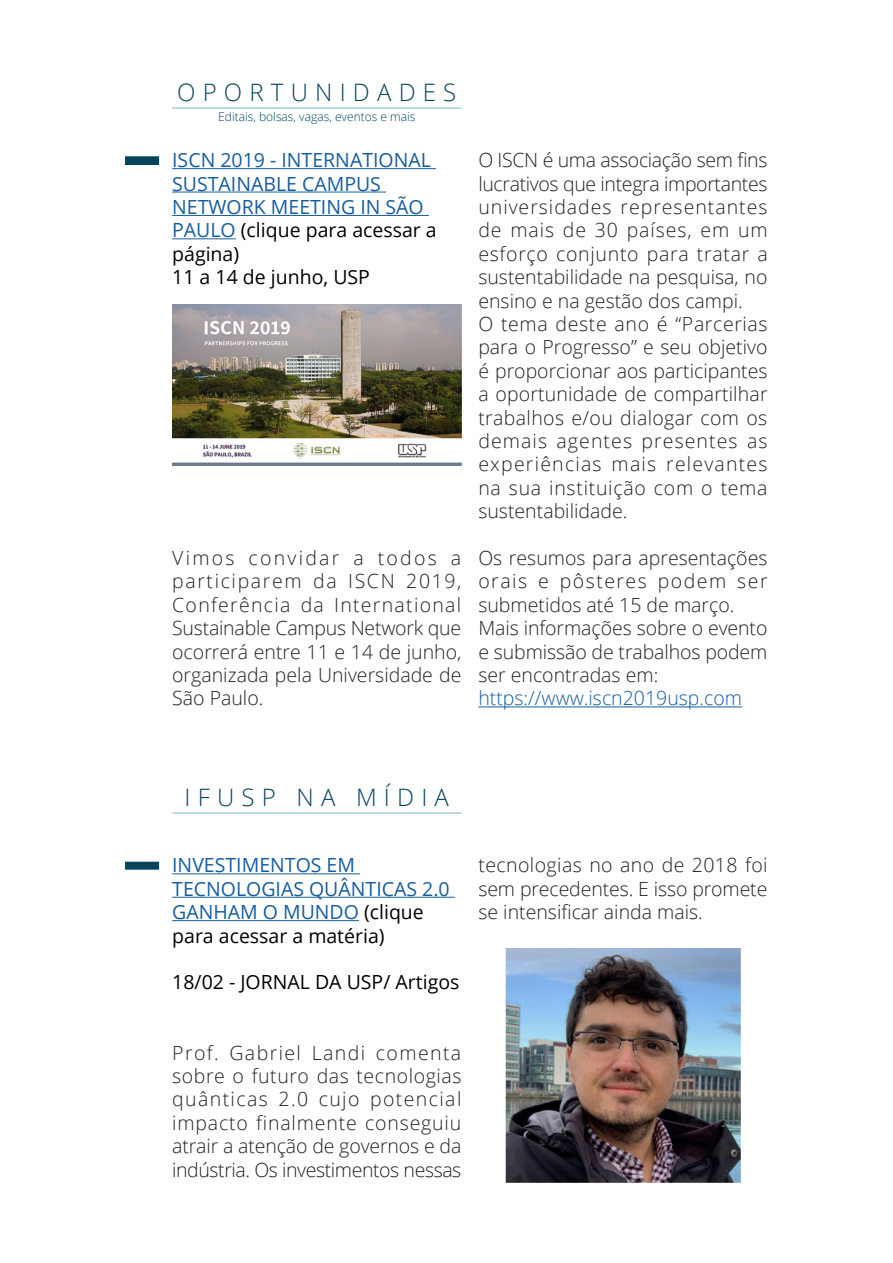
<style>
.page{position:relative;width:893px;height:1263px;background:#fff}
.page>*{position:absolute;margin:0;border:0;box-sizing:border-box;transform-origin:0 0}
.t1{font:300 24px "Open Sans";letter-spacing:.3em;color:#07445c}
.t2{font:300 19.5px/23.4px "Open Sans";color:#231f20;text-align:justify}
.t3{font:19.5px/23.4px "Open Sans";color:#175d9e}
.t4{font:300 19.5px "Open Sans";color:#175d9e}
.t5{font:19.5px "Open Sans";color:#000}
.t6{font:300 12px "Open Sans";color:#00425c}
.s1{color:#000}
</style>
<div class="page">
<hr style="left:172px;top:107px;width:289px;height:2px;background:#a8cedc">
<div style="left:125px;top:156px;width:34px;height:9px;background:#07445c;border:2px solid #07445c"></div>
<hr style="left:172px;top:168px;width:264px;height:1px;background:#175d9e">
<hr style="left:172px;top:192px;width:214px;height:1px;background:#175d9e">
<hr style="left:172px;top:215px;width:257px;height:1px;background:#175d9e">
<hr style="left:172px;top:238px;width:64px;height:1px;background:#175d9e">
<hr style="left:478px;top:706px;width:264px;height:1px;background:#175d9e">
<img style="left:172px;top:304px;width:289px;height:162px">
<div style="left:125px;top:862px;width:34px;height:8px;background:#07445c;border:2px solid #07445c"></div>
<hr style="left:172px;top:812px;width:289px;height:2px;background:#a8cedc">
<hr style="left:172px;top:873px;width:188px;height:1px;background:#175d9e">
<hr style="left:172px;top:897px;width:283px;height:1px;background:#175d9e">
<hr style="left:172px;top:920px;width:187px;height:1px;background:#175d9e">
<img style="left:506px;top:948px;width:234px;height:234px">
<p class="t1" style="left:177px;top:75px;width:281px">OPORTUNIDADES</p>
<p class="t6" style="left:218px;top:109px;width:199px">Editais, bolsas, vagas, eventos e mais</p>
<p class="t3" style="left:172px;top:148px;width:266px">ISCN 2019 - INTERNATIONAL<br>SUSTAINABLE CAMPUS<br>NETWORK MEETING IN SÃO<br>PAULO <span class="s1">(clique para acessar a página)<br>11 a 14 de junho, USP</span></p>
<p class="t2" style="left:172px;top:546px;width:291px">Vimos convidar a todos a participarem da ISCN 2019, Conferência da International Sustainable Campus Network que ocorrerá entre 11 e 14 de junho, organizada pela Universidade de São Paulo.</p>
<p class="t2" style="left:478px;top:148px;width:291px;text-align:left">O ISCN é uma associação sem fins lucrativos que integra importantes universidades representantes de mais de 30 países, em um esforço conjunto para tratar a sustentabilidade na pesquisa, no ensino e na gestão dos campi.<br>O tema deste ano é “Parcerias para o Progresso” e seu objetivo é proporcionar aos participantes a oportunidade de compartilhar trabalhos e/ou dialogar com os demais agentes presentes as experiências mais relevantes na sua instituição com o tema sustentabilidade.</p>
<p class="t2" style="left:478px;top:546px;width:291px;text-align:left">Os resumos para apresentações orais e pôsteres podem ser submetidos até 15 de março.<br>Mais informações sobre o evento e submissão de trabalhos podem ser encontradas em:</p>
<p class="t4" style="left:478px;top:685px;width:265px">https://www.iscn2019usp.com</p>
<p class="t1" style="left:185px;top:780px;width:266px">IFUSP NA MÍDIA</p>
<p class="t3" style="left:172px;top:853px;width:279px">INVESTIMENTOS EM<br>TECNOLOGIAS QUÂNTICAS 2.0<br>GANHAM O MUNDO <span class="s1">(clique para acessar a matéria)</span></p>
<p class="t5" style="left:172px;top:969px;width:289px">18/02 - JORNAL DA USP/ Artigos</p>
<p class="t2" style="left:478px;top:853px;width:291px">tecnologias no ano de 2018 foi sem precedentes. E isso promete se intensificar ainda mais.</p>
<p class="t2" style="left:172px;top:1040px;width:291px">Prof. Gabriel Landi comenta sobre o futuro das tecnologias quânticas 2.0 cujo potencial impacto finalmente conseguiu atrair a atenção de governos e da indústria. Os investimentos nessas</p>
</div>
